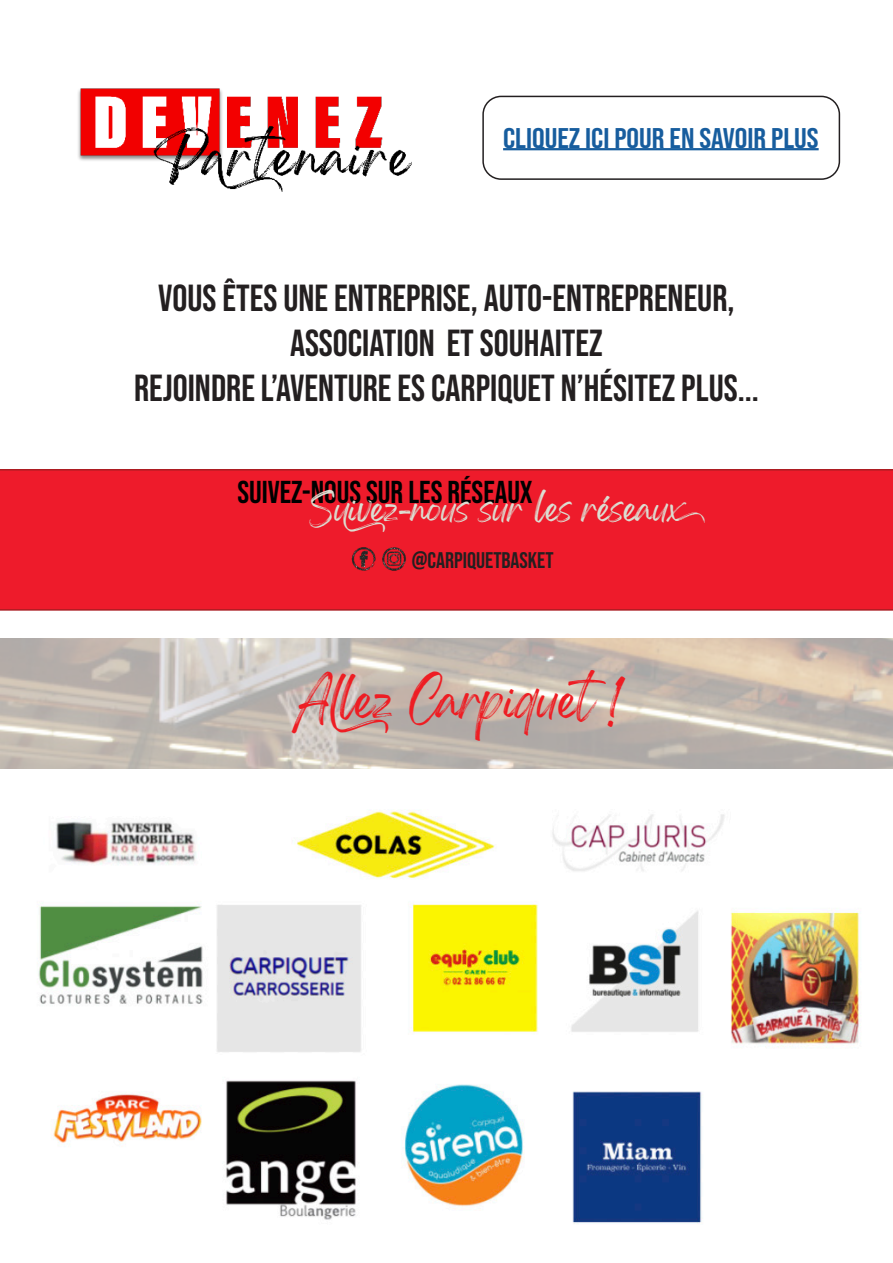
<style>
.page{position:relative;width:893px;height:1263px;background:#fff}
.page>*{position:absolute;margin:0;border:0;box-sizing:border-box;transform-origin:0 0}
.t1{font:37.5px "Bebas Neue";color:#231f20}
.t2{font:37.5px "Gellatio Personal Use";color:#ee1d23}
.t3{font:31.5px "Bebas Neue";color:#000}
.t4{font:28.35px "Bebas Neue";color:#175d9e;scale:1.11 1}
.t5{font:27px "Gellatio Personal Use";color:#dcded2}
.t6{font:22.5px "Bebas Neue";color:#231f20}
</style>
<div class="page">
<div style="left:0;top:469px;width:893px;height:142px;background:#ee1b2b"></div>
<img style="left:340px;top:538px;width:81px;height:55px">
<img style="left:78px;top:88px;width:334px;height:104px">
<hr style="left:503px;top:148px;width:316px;height:2px;background:#175d9e">
<div style="left:482px;top:96px;width:358px;height:84px;border:2px solid #231f20;border-radius:18px"></div>
<img style="left:0;top:639px;width:893px;height:129px">
<img style="left:38px;top:810px;width:822px;height:414px">
<p class="t4" style="left:503px;top:122px;width:286px">CLIQUEZ ICI POUR EN SAVOIR PLUS</p>
<p class="t1" style="left:158px;top:277px;width:578px">VOUS ÊTES UNE ENTREPRISE, AUTO-ENTREPRENEUR,</p>
<p class="t1" style="left:290px;top:322px;width:314px">ASSOCIATION ET SOUHAITEZ</p>
<p class="t1" style="left:134px;top:367px;width:626px">REJOINDRE L’AVENTURE ES CARPIQUET N’HÉSITEZ PLUS...</p>
<p class="t3" style="left:237px;top:474px;width:297px">SUIVEZ-NOUS SUR LES RÉSEAUX</p>
<p class="t5" style="left:309px;top:502px;width:401px">Suivez-nous sur les réseaux</p>
<p class="t6" style="left:412px;top:547px;width:143px">@CARPIQUETBASKET</p>
<p class="t2" style="left:294px;top:691px;width:332px">Allez Carpiquet!</p>
</div>
